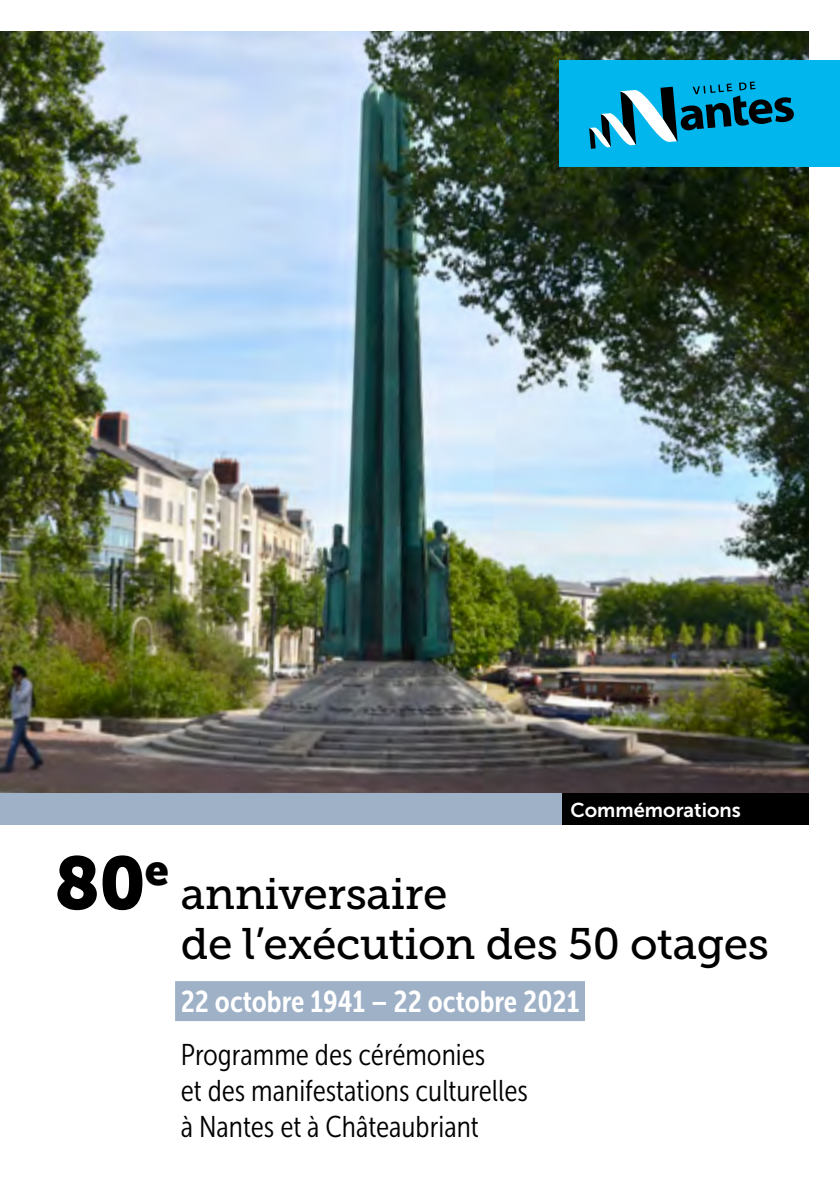
<style>
.page{position:relative;width:840px;height:1191px;background:#fff}
.page>*{position:absolute;margin:0;border:0;box-sizing:border-box;transform-origin:0 0}
.t1{font:74px "Museo Slab W01 900";color:#000}
.t2{font:44px/50px "Museo Slab 500";letter-spacing:-.01em;color:#000}
.t3{font:30px/36px "Museo Sans Cond 300";color:#000}
.t4{font:30px "Museo Sans Cond 700";color:#fff}
.t5{font:20px "Museo Sans 700";color:#fff}
</style>
<div class="page">
<img style="left:0;top:31px;width:808px;height:762px">
<div style="left:0;top:793px;width:561px;height:31px;background:#9fb1c7"></div>
<div style="left:561px;top:793px;width:247px;height:31px;background:#000"></div>
<div style="left:558px;top:60px;width:278px;height:106px;background:#00b6ed"></div>
<svg style="left:589px;top:81px;width:204px;height:68px"></svg>
<div style="left:175px;top:981px;width:409px;height:40px;background:#9fb1c7"></div>
<p class="t5" style="left:570px;top:798px;width:172px">Commémorations</p>
<h1 class="t1" style="left:54px;top:840px;width:116px">80<sup>e</sup></h1>
<h2 class="t2" style="left:181px;top:869px;width:589px">anniversaire<br>de l’exécution des 50 otages</h2>
<p class="t4" style="left:181px;top:985px;width:400px">22 octobre 1941 – 22 octobre 2021</p>
<p class="t3" style="left:181px;top:1037px;width:348px">Programme des cérémonies<br>et des manifestations culturelles à Nantes et à Châteaubriant</p>
</div>
